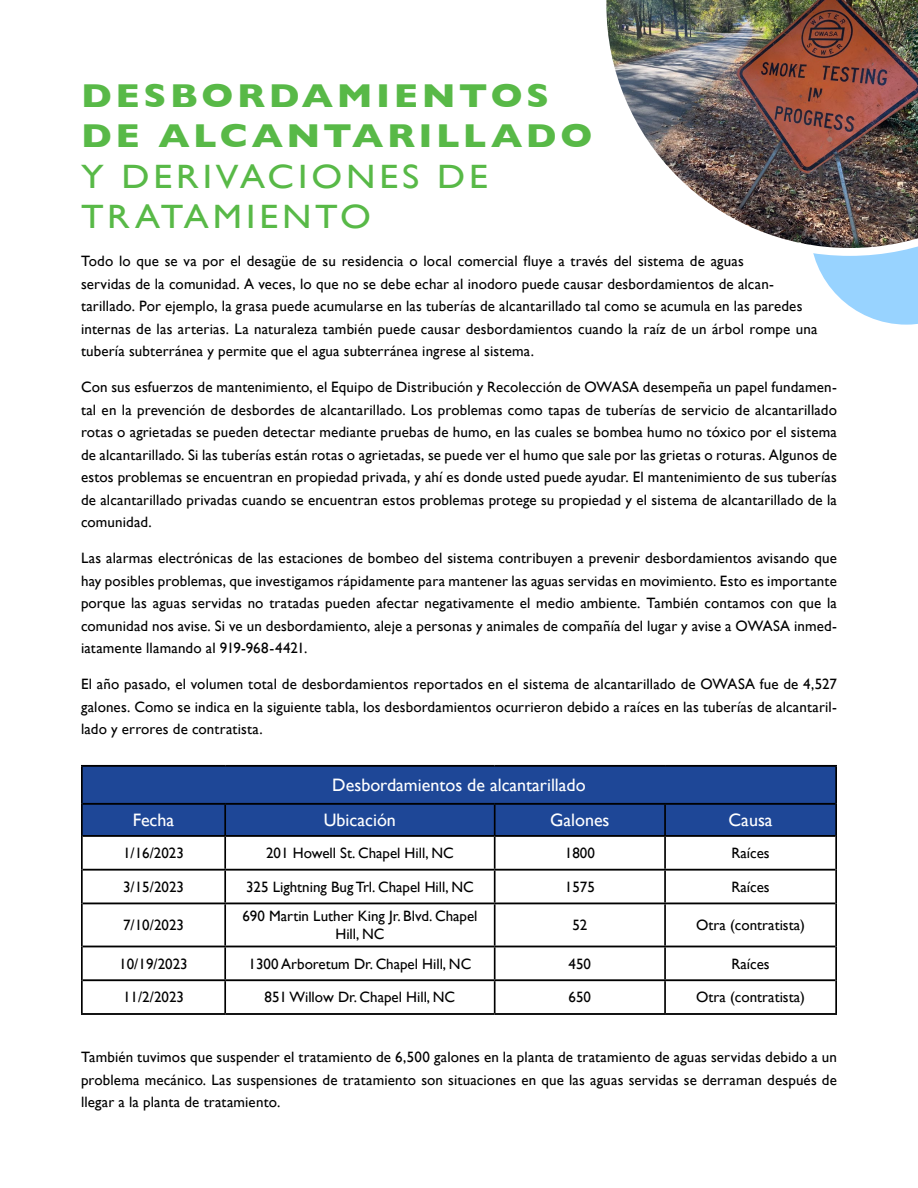
<style>
.page{position:relative;width:918px;height:1188px;background:#fff}
.page>*{position:absolute;margin:0;border:0;box-sizing:border-box;transform-origin:0 0}
.t1{font:700 33.75px/40.5px "Gill Sans";letter-spacing:.095em;color:#58b947;scale:1.11 1}
.t2{font:33.75px/40.5px "Gill Sans";letter-spacing:.105em;color:#58b947;scale:1.11 1}
.t3{font:18px "Gill Sans";color:#fff}
.t4{font:15px/22.5px "Gill Sans";letter-spacing:.01em;color:#000;text-align:justify}
</style>
<div class="page">
<div style="left:83px;top:767px;width:752px;height:68px;background:#1e4797"></div>
<hr style="left:81px;top:765px;width:144px;height:2px;background:#000">
<hr style="left:225px;top:765px;width:270px;height:2px;background:#000">
<hr style="left:495px;top:765px;width:170px;height:2px;background:#000">
<hr style="left:665px;top:765px;width:172px;height:2px;background:#000">
<hr style="left:83px;top:803px;width:142px;height:2px;background:#000">
<hr style="left:225px;top:803px;width:270px;height:2px;background:#000">
<hr style="left:495px;top:803px;width:170px;height:2px;background:#000">
<hr style="left:665px;top:803px;width:170px;height:2px;background:#000">
<hr style="left:83px;top:835px;width:142px;height:2px;background:#000">
<hr style="left:225px;top:835px;width:270px;height:2px;background:#000">
<hr style="left:495px;top:835px;width:170px;height:2px;background:#000">
<hr style="left:665px;top:835px;width:170px;height:2px;background:#000">
<hr style="left:83px;top:869px;width:142px;height:2px;background:#000">
<hr style="left:225px;top:869px;width:270px;height:2px;background:#000">
<hr style="left:495px;top:869px;width:170px;height:2px;background:#000">
<hr style="left:665px;top:869px;width:170px;height:2px;background:#000">
<hr style="left:83px;top:903px;width:142px;height:1px;background:#000">
<hr style="left:225px;top:903px;width:270px;height:1px;background:#000">
<hr style="left:495px;top:903px;width:170px;height:1px;background:#000">
<hr style="left:665px;top:903px;width:170px;height:1px;background:#000">
<hr style="left:83px;top:946px;width:142px;height:1px;background:#000">
<hr style="left:225px;top:946px;width:270px;height:1px;background:#000">
<hr style="left:495px;top:946px;width:170px;height:1px;background:#000">
<hr style="left:665px;top:946px;width:170px;height:1px;background:#000">
<hr style="left:83px;top:979px;width:142px;height:2px;background:#000">
<hr style="left:225px;top:979px;width:270px;height:2px;background:#000">
<hr style="left:495px;top:979px;width:170px;height:2px;background:#000">
<hr style="left:665px;top:979px;width:170px;height:2px;background:#000">
<hr style="left:81px;top:1013px;width:144px;height:2px;background:#000">
<hr style="left:225px;top:1013px;width:270px;height:2px;background:#000">
<hr style="left:495px;top:1013px;width:170px;height:2px;background:#000">
<hr style="left:665px;top:1013px;width:172px;height:2px;background:#000">
<hr style="left:81px;top:767px;width:2px;height:37px;background:#000">
<hr style="left:835px;top:767px;width:2px;height:37px;background:#000">
<hr style="left:81px;top:804px;width:2px;height:32px;background:#000">
<hr style="left:224px;top:805px;width:2px;height:30px;background:#000">
<hr style="left:494px;top:805px;width:2px;height:30px;background:#000">
<hr style="left:664px;top:805px;width:2px;height:30px;background:#000">
<hr style="left:835px;top:804px;width:2px;height:32px;background:#000">
<hr style="left:81px;top:836px;width:2px;height:34px;background:#000">
<hr style="left:224px;top:837px;width:2px;height:32px;background:#000">
<hr style="left:494px;top:837px;width:2px;height:32px;background:#000">
<hr style="left:664px;top:837px;width:2px;height:32px;background:#000">
<hr style="left:835px;top:836px;width:2px;height:34px;background:#000">
<hr style="left:81px;top:870px;width:2px;height:33px;background:#000">
<hr style="left:224px;top:871px;width:2px;height:32px;background:#000">
<hr style="left:494px;top:871px;width:2px;height:32px;background:#000">
<hr style="left:664px;top:871px;width:2px;height:32px;background:#000">
<hr style="left:835px;top:870px;width:2px;height:33px;background:#000">
<hr style="left:81px;top:903px;width:2px;height:43px;background:#000">
<hr style="left:224px;top:904px;width:2px;height:42px;background:#000">
<hr style="left:494px;top:904px;width:2px;height:42px;background:#000">
<hr style="left:664px;top:904px;width:2px;height:42px;background:#000">
<hr style="left:835px;top:903px;width:2px;height:43px;background:#000">
<hr style="left:81px;top:946px;width:2px;height:34px;background:#000">
<hr style="left:224px;top:947px;width:2px;height:32px;background:#000">
<hr style="left:494px;top:947px;width:2px;height:32px;background:#000">
<hr style="left:664px;top:947px;width:2px;height:32px;background:#000">
<hr style="left:835px;top:946px;width:2px;height:34px;background:#000">
<hr style="left:81px;top:980px;width:2px;height:33px;background:#000">
<hr style="left:224px;top:981px;width:2px;height:32px;background:#000">
<hr style="left:494px;top:981px;width:2px;height:32px;background:#000">
<hr style="left:664px;top:981px;width:2px;height:32px;background:#000">
<hr style="left:835px;top:980px;width:2px;height:33px;background:#000">
<svg style="left:814px;top:256px;width:104px;height:69px"></svg>
<img style="left:606px;top:0;width:312px;height:256px">
<h1 class="t1" style="left:81px;top:74px;width:462px">DESBORDAMIENTOS<br>DE ALCANTARILLADO</h1>
<h1 class="t2" style="left:81px;top:156px;width:368px">Y DERIVACIONES DE<br>TRATAMIENTO</h1>
<p class="t4" style="left:81px;top:250px;width:738px;text-align:left">Todo lo que se va por el desagüe de su residencia o local comercial fluye a través del sistema de aguas<br>servidas de la comunidad. A veces, lo que no se debe echar al inodoro puede causar desbordamientos de alcan&shy;tarillado. Por ejemplo, la grasa puede acumularse en las tuberías de alcantarillado tal como se acumula en las paredes internas de las arterias. La naturaleza también puede causar desbordamientos cuando la raíz de un árbol rompe una tubería subterránea y permite que el agua subterránea ingrese al sistema.</p>
<p class="t4" style="left:81px;top:376px;width:758px">Con sus esfuerzos de mantenimiento, el Equipo de Distribución y Recolección de OWASA desempeña un papel fundamen&shy;tal en la prevención de desbordes de alcantarillado. Los problemas como tapas de tuberías de servicio de alcantarillado rotas o agrietadas se pueden detectar mediante pruebas de humo, en las cuales se bombea humo no tóxico por el sistema de alcantarillado. Si las tuberías están rotas o agrietadas, se puede ver el humo que sale por las grietas o roturas. Algunos de estos problemas se encuentran en propiedad privada, y ahí es donde usted puede ayudar. El mantenimiento de sus tuberías de alcantarillado privadas cuando se encuentran estos problemas protege su propiedad y el sistema de alcantarillado de la comunidad.</p>
<p class="t4" style="left:81px;top:547px;width:758px">Las alarmas electrónicas de las estaciones de bombeo del sistema contribuyen a prevenir desbordamientos avisando que hay posibles problemas, que investigamos rápidamente para mantener las aguas servidas en movimiento. Esto es importante porque las aguas servidas no tratadas pueden afectar negativamente el medio ambiente. También contamos con que la comunidad nos avise. Si ve un desbordamiento, aleje a personas y animales de compañía del lugar y avise a OWASA inmed&shy;iatamente llamando al 919-968-4421.</p>
<p class="t4" style="left:81px;top:673px;width:757px">El año pasado, el volumen total de desbordamientos reportados en el sistema de alcantarillado de OWASA fue de 4,527 galones. Como se indica en la siguiente tabla, los desbordamientos ocurrieron debido a raíces en las tuberías de alcantaril&shy;lado y errores de contratista.</p>
<p class="t3" style="left:332px;top:774px;width:255px">Desbordamientos de alcantarillado</p>
<p class="t3" style="left:133px;top:809px;width:43px">Fecha</p>
<p class="t3" style="left:324px;top:809px;width:74px">Ubicación</p>
<p class="t3" style="left:550px;top:809px;width:61px">Galones</p>
<p class="t3" style="left:729px;top:809px;width:46px">Causa</p>
<p class="t4" style="left:123px;top:842px;width:62px">1/16/2023</p>
<p class="t4" style="left:266px;top:842px;width:189px">201 Howell St. Chapel Hill, NC</p>
<p class="t4" style="left:565px;top:842px;width:31px">1800</p>
<p class="t4" style="left:731px;top:842px;width:40px">Raíces</p>
<p class="t4" style="left:123px;top:875px;width:62px">3/15/2023</p>
<p class="t4" style="left:246px;top:875px;width:229px">325 Lightning Bug Trl. Chapel Hill, NC</p>
<p class="t4" style="left:565px;top:875px;width:31px">1575</p>
<p class="t4" style="left:731px;top:875px;width:40px">Raíces</p>
<p class="t4" style="left:123px;top:914px;width:62px">7/10/2023</p>
<p class="t4" style="left:242px;top:907px;width:237px;line-height:18px;text-align:center">690 Martin Luther King Jr. Blvd. Chapel<br>Hill, NC</p>
<p class="t4" style="left:572px;top:914px;width:16px">52</p>
<p class="t4" style="left:696px;top:914px;width:110px">Otra (contratista)</p>
<p class="t4" style="left:119px;top:952px;width:70px">10/19/2023</p>
<p class="t4" style="left:249px;top:952px;width:224px">1300 Arboretum Dr. Chapel Hill, NC</p>
<p class="t4" style="left:569px;top:952px;width:24px">450</p>
<p class="t4" style="left:731px;top:952px;width:40px">Raíces</p>
<p class="t4" style="left:123px;top:986px;width:62px">11/2/2023</p>
<p class="t4" style="left:265px;top:986px;width:192px">851 Willow Dr. Chapel Hill, NC</p>
<p class="t4" style="left:569px;top:986px;width:24px">650</p>
<p class="t4" style="left:696px;top:986px;width:110px">Otra (contratista)</p>
<p class="t4" style="left:81px;top:1046px;width:758px">También tuvimos que suspender el tratamiento de 6,500 galones en la planta de tratamiento de aguas servidas debido a un problema mecánico. Las suspensiones de tratamiento son situaciones en que las aguas servidas se derraman después de llegar a la planta de tratamiento.</p>
</div>
